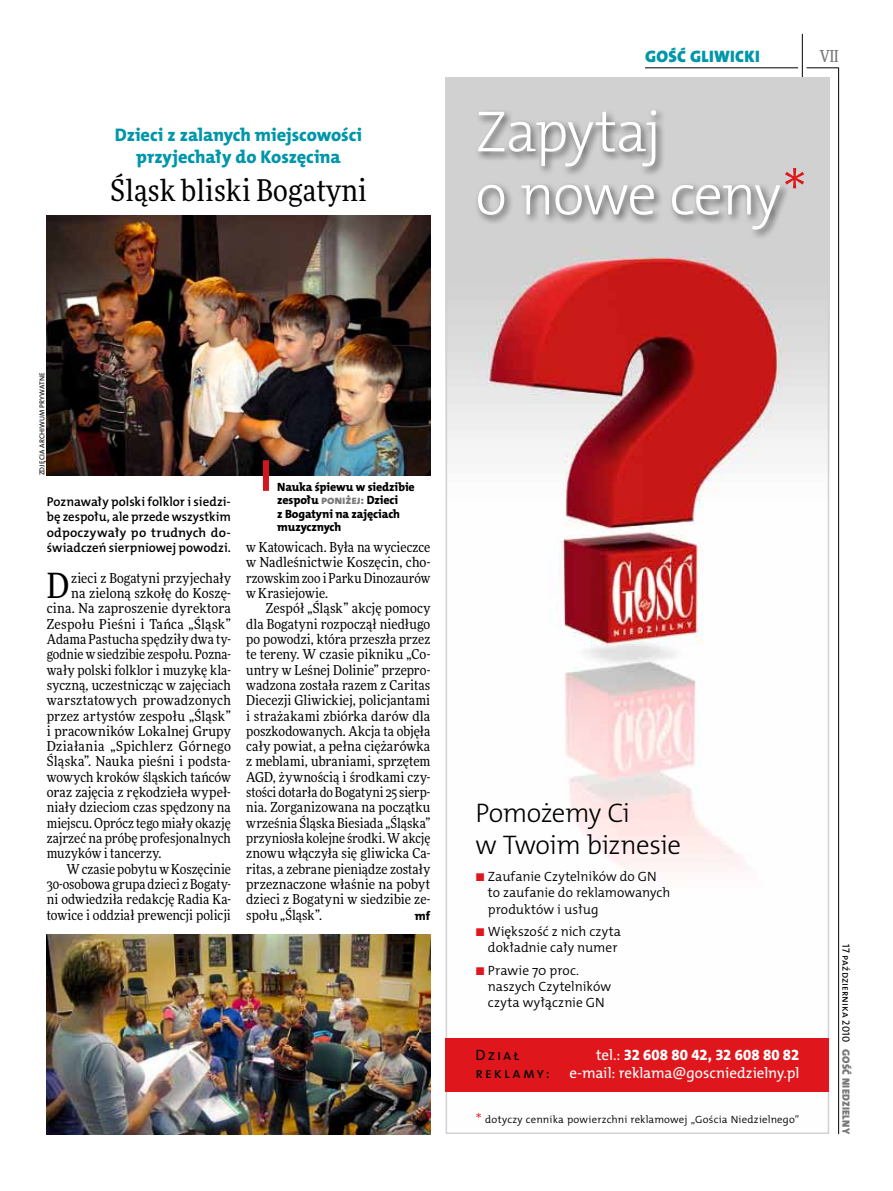
<style>
.page{position:relative;width:893px;height:1191px;background:#fff}
.page>*{position:absolute;margin:0;border:0;box-sizing:border-box;transform-origin:0 0}
.t1{font:72px "The Mix HP2 Ex Lig";color:#df171c}
.t2{font:58.5px/63px "The Mix HP3 Lig";letter-spacing:-.03em;color:#fff}
.t3{font:34.8px "Freeday Narrow News";color:#000}
.t4{font:30px "Freeday Narrow News";letter-spacing:.01em;color:#000}
.t5{font:27px/32.4px "The Mix HP3 Lig";letter-spacing:-.02em;color:#000}
.t6{font:18.3px/21.6px "The Mix HP8 Ex Bld";letter-spacing:-.005em;color:#0096aa;text-align:center}
.t7{font:16.65px "The Mix HP9 Blk";letter-spacing:.02em;color:#0096aa}
.t8{font:500 16.5px "Freeday Narrow";color:#787779;scale:.9 1}
.t9{font:15px "The Mix HP5 Plain";letter-spacing:-.005em;color:#fff}
.t10{font:15px "The Mix HP8 Ex Bld";letter-spacing:.005em;color:#fff}
.t11{font:15px/18px "The Mix HP5 Plain";color:#000}
.t12{font:13.65px/15.3px "Freeday Narrow News";letter-spacing:.01em;color:#000;text-align:justify}
.t13{font:13.5px/16.2px "The Mix HP4 Se Lig";color:#000}
.t14{font:12.9px/15.3px "The Mix HP6 Se Bld";letter-spacing:.005em;color:#000;text-align:justify}
.t15{font:12.3px "The Mix HP8 Ex Bld";color:#000}
.t16{font:12px/13.5px "The Mix HP8 Ex Bld";letter-spacing:-.01em;color:#000}
.t17{font:10.5px "The Mix HP4 Se Lig";letter-spacing:.015em;color:#000}
.t18{font:10.5px "The Mix HP5 Plain";color:#000}
.t19{font:10.5px "The Mix HP9 Blk";letter-spacing:.025em;color:#787779}
.t20{font:7.2px "The Mix HP5 Plain";color:#000}
.s1{color:#787779}
.s2{font-family:"Freeday Narrow News";color:#df171c}
.s3{font-family:"The Mix HP5 Plain"}
.s4{font-family:"The Mix HP2 Ex Lig";font-size:18px;color:#df171c}
</style>
<div class="page">
<hr style="left:806px;top:68px;width:33px;height:1px;background:#000">
<hr style="left:645px;top:68px;width:153px;height:1px;background:#000">
<hr style="left:838px;top:68px;width:1px;height:1066px;background:#000">
<hr style="left:802px;top:34px;width:1px;height:43px;background:#000">
<img style="left:47px;top:215px;width:383px;height:260px">
<img style="left:47px;top:935px;width:383px;height:199px">
<div style="left:263px;top:460px;width:6px;height:31px;background:#d3151f"></div>
<img style="left:449px;top:80px;width:377px;height:1012px">
<div style="left:446px;top:77px;width:383px;height:1057px;border:2px solid #d2d2d3"></div>
<div style="left:474px;top:107px;width:316px;height:132px;background:#000;opacity:.6"></div>
<div style="left:446px;top:1037px;width:383px;height:54px;background:#df171c"></div>
<h3 class="t6" style="left:115px;top:124px;width:249px">Dzieci z zalanych miejscowości przyjechały do Koszęcina</h3>
<h3 class="t4" style="left:110px;top:172px;width:258px">Śląsk bliski Bogatyni</h3>
<p class="t7" style="left:645px;top:46px;width:116px">GOŚĆ GLIWICKI</p>
<p class="t8" style="left:820px;top:46px;width:22px">VII</p>
<h2 class="t2" style="left:475px;top:100px;width:307px">Zapytaj<br>o nowe ceny</h2>
<h1 class="t1" style="left:782px;top:150px;width:28px">*</h1>
<p class="t20" style="left:38px;top:475px;width:103px;rotate:-90deg">zdjęcia Archiwum prywatne</p>
<p class="t14" style="left:47px;top:494px;width:186px">Poznawały polski folklor i siedzi&shy;bę zespołu, ale przede wszystkim odpoczywały po trudnych do&shy;świadczeń sierpniowej powodzi.</p>
<h3 class="t3" style="left:47px;top:564px;width:24px">D</h3>
<p class="t12" style="left:71px;top:570px;width:161px">zieci z Bogatyni przyjechały</p>
<p class="t12" style="left:71px;top:585px;width:161px">na zieloną szkołę do Koszę-</p>
<p class="t12" style="left:47px;top:600px;width:186px">cina. Na zaproszenie dyrektora</p>
<p class="t12" style="left:47px;top:616px;width:186px">Zespołu Pieśni i Tańca „Śląsk”</p>
<p class="t12" style="left:47px;top:631px;width:186px">Adama Pastucha spędziły dwa ty-</p>
<p class="t12" style="left:47px;top:646px;width:186px">godnie w siedzibie zespołu. Pozna-</p>
<p class="t12" style="left:47px;top:662px;width:186px">wały polski folklor i muzykę kla-</p>
<p class="t12" style="left:47px;top:677px;width:186px">syczną, uczestnicząc w zajęciach</p>
<p class="t12" style="left:47px;top:692px;width:186px">warsztatowych prowadzonych</p>
<p class="t12" style="left:47px;top:708px;width:186px">przez artystów zespołu „Śląsk”</p>
<p class="t12" style="left:47px;top:723px;width:186px">i pracowników Lokalnej Grupy</p>
<p class="t12" style="left:47px;top:738px;width:186px">Działania „Spichlerz Górnego</p>
<p class="t12" style="left:47px;top:754px;width:186px">Śląska”. Nauka pieśni i podsta-</p>
<p class="t12" style="left:47px;top:769px;width:186px">wowych kroków śląskich tańców</p>
<p class="t12" style="left:47px;top:784px;width:186px">oraz zajęcia z rękodzieła wypeł-</p>
<p class="t12" style="left:47px;top:799px;width:186px">niały dzieciom czas spędzony na</p>
<p class="t12" style="left:47px;top:815px;width:186px">miejscu. Oprócz tego miały okazję</p>
<p class="t12" style="left:47px;top:830px;width:186px">zajrzeć na próbę profesjonalnych</p>
<p class="t12" style="left:47px;top:845px;width:116px">muzyków i tancerzy.</p>
<p class="t12" style="left:66px;top:861px;width:166px">W czasie pobytu w Koszęcinie</p>
<p class="t12" style="left:47px;top:876px;width:186px">30-osobowa grupa dzieci z Bogaty-</p>
<p class="t12" style="left:47px;top:891px;width:186px">ni odwiedziła redakcję Radia Ka-</p>
<p class="t12" style="left:47px;top:907px;width:186px">towice i oddział prewencji policji</p>
<p class="t16" style="left:277px;top:480px;width:139px">Nauka śpiewu w siedzibie zespołu <span class="s1">poniżej:</span> Dzieci<br>z Bogatyni na zajęciach muzycznych</p>
<p class="t12" style="left:246px;top:539px;width:186px">w Katowicach. Była na wycieczce w Nadleśnictwie Koszęcin, cho&shy;rzowskim zoo i Parku Dinozaurów w Krasiejowie.</p>
<p class="t12" style="left:246px;top:600px;width:186px;text-indent:20px">Zespół „Śląsk” akcję pomocy dla Bogatyni rozpoczął niedługo po powodzi, która przeszła przez te tereny. W czasie pikniku „Co&shy;untry w Leśnej Dolinie” przepro&shy;wadzona została razem z Caritas Diecezji Gliwickiej, policjantami i strażakami zbiórka darów dla poszkodowanych. Akcja ta objęła cały powiat, a pełna ciężarówka z meblami, ubraniami, sprzętem AGD, żywnością i środkami czy&shy;stości dotarła do Bogatyni 25 sierp&shy;nia. Zorganizowana na początku września Śląska Biesiada „Śląska” przyniosła kolejne środki. W akcję znowu włączyła się gliwicka Ca&shy;ritas, a zebrane pieniądze zostały przeznaczone właśnie na pobyt dzieci z Bogatyni w siedzibie ze&shy;społu „Śląsk”.</p>
<p class="t15" style="left:415px;top:907px;width:17px">mf</p>
<h3 class="t5" style="left:475px;top:796px;width:207px">Pomożemy Ci<br>w Twoim biznesie</h3>
<p class="t13" style="left:488px;top:868px;width:184px;text-indent:-13px"><span class="s2">•</span> Zaufanie Czytelników do GN to zaufanie do reklamowanych produktów i usług</p>
<p class="t13" style="left:475px;top:923px;width:147px;text-align:right"><span class="s2">•</span> Większość z nich czyta dokładnie cały numer</p>
<p class="t13" style="left:488px;top:962px;width:125px;text-indent:-13px"><span class="s2">•</span> Prawie 70 proc. naszych Czytelników czyta wyłącznie GN</p>
<p class="t11" style="left:475px;top:1046px;width:76px">Dział reklamy:</p>
<p class="t10" style="left:596px;top:1045px;width:205px"><span class="s3">tel.:</span> 32 608 80 42, 32 608 80 82</p>
<p class="t9" style="left:569px;top:1063px;width:232px">e-mail: reklama@goscniedzielny.pl</p>
<p class="t17" style="left:475px;top:1113px;width:325px"><span class="s4">*</span> dotyczy cennika powierzchni reklamowej „Gościa Niedzielnego”</p>
<p class="t18" style="left:853px;top:944px;width:99px;rotate:90deg">17 października 2010</p>
<p class="t19" style="left:853px;top:1049px;width:86px;rotate:90deg">GOŚĆ NIEDZIELNY</p>
</div>
